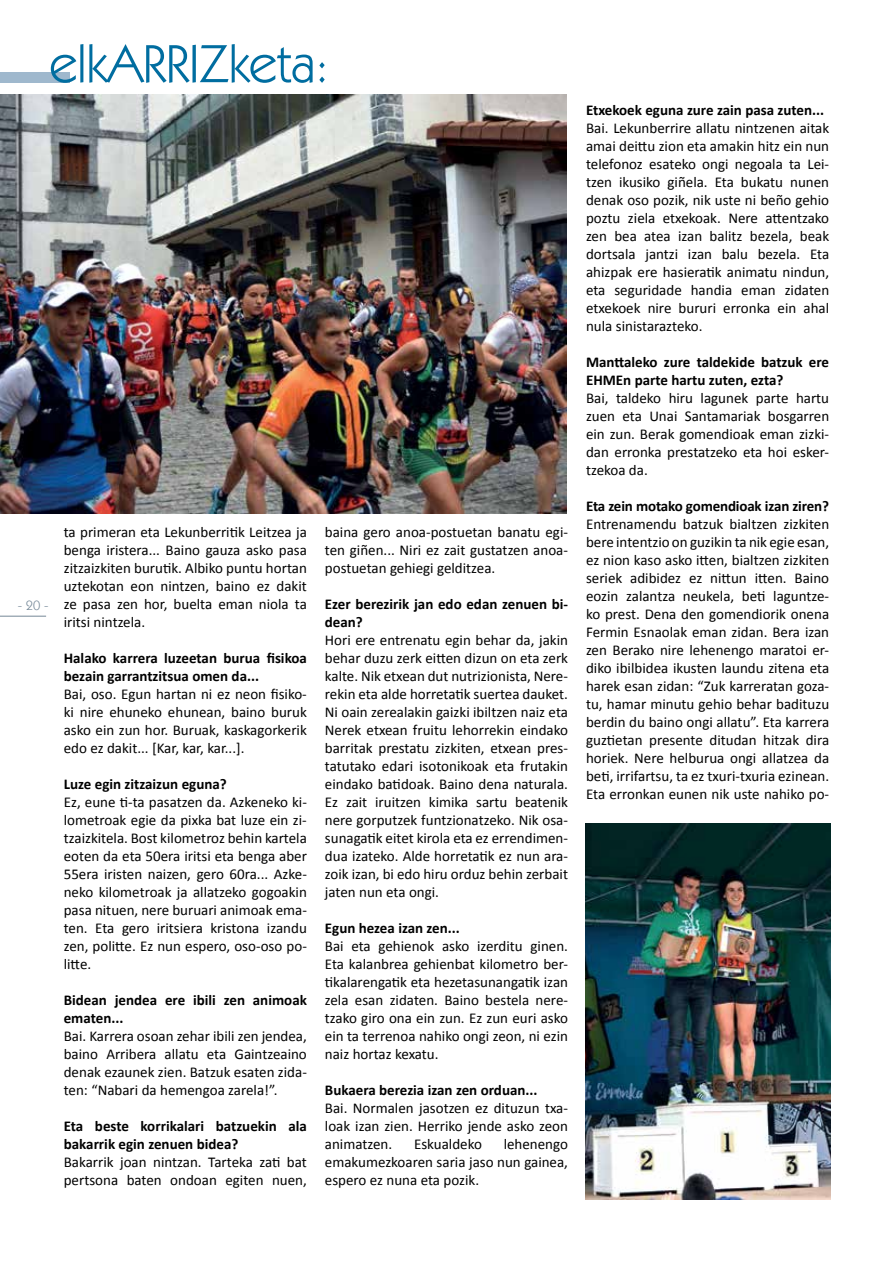
<style>
.page{position:relative;width:893px;height:1263px;background:#fff}
.page>*{position:absolute;margin:0;border:0;box-sizing:border-box;transform-origin:0 0}
.t1{font:54px "Kabel IT Cby BT";color:#006da0}
.t2{font:15px/18px "Calibri";color:#000;text-align:justify}
.t3{font:700 15px/18px "Calibri";color:#000}
.t4{font:13.5px "Kabel IT Cby BT";color:#748797}
</style>
<div class="page">
<hr style="left:0;top:616px;width:46px;height:1px;background:#748797">
<div style="left:0;top:72px;width:69px;height:11px;background:#9fb8cd"></div>
<img style="left:0;top:94px;width:567px;height:419px">
<img style="left:585px;top:823px;width:246px;height:376px">
<h1 class="t1" style="left:49px;top:30px;width:281px">elkARRIZketa:</h1>
<p class="t4" style="left:18px;top:597px;width:32px">- 20 -</p>
<p class="t2" style="left:64px;top:523px;width:245px">ta primeran eta Lekunberritik Leitzea ja benga iristera... Baino gauza asko pasa zitzaizkiten burutik. Albiko puntu hortan uztekotan eon nintzen, baino ez dakit ze pasa zen hor, buelta eman niola ta iritsi nintzela.</p>
<p class="t3" style="left:64px;top:649px;width:245px">Halako karrera luzeetan burua fisikoa bezain garrantzitsua omen da...</p>
<p class="t2" style="left:64px;top:685px;width:245px">Bai, oso. Egun hartan ni ez neon fisiko&shy;ki nire ehuneko ehunean, baino buruk asko ein zun hor. Buruak, kaskagorkerik edo ez dakit... [Kar, kar, kar...].</p>
<p class="t3" style="left:64px;top:775px;width:165px">Luze egin zitzaizun eguna?</p>
<p class="t2" style="left:64px;top:793px;width:245px">Ez, eune ti-ta pasatzen da. Azkeneko ki&shy;lometroak egie da pixka bat luze ein zi&shy;tzaizkitela. Bost kilometroz behin kartela eoten da eta 50era iritsi eta benga aber 55era iristen naizen, gero 60ra... Azke&shy;neko kilometroak ja allatzeko gogoakin pasa nituen, nere buruari animoak ema&shy;ten. Eta gero iritsiera kristona izandu zen, politte. Ez nun espero, oso-oso po&shy;litte.</p>
<p class="t3" style="left:64px;top:991px;width:245px">Bidean jendea ere ibili zen animoak ematen...</p>
<p class="t2" style="left:64px;top:1027px;width:245px">Bai. Karrera osoan zehar ibili zen jendea, baino Arribera allatu eta Gaintzeaino denak ezaunek zien. Batzuk esaten zida&shy;ten: “Nabari da hemengoa zarela!”.</p>
<p class="t3" style="left:64px;top:1117px;width:245px">Eta beste korrikalari batzuekin ala bakarrik egin zenuen bidea?</p>
<p class="t2" style="left:64px;top:1153px;width:245px">Bakarrik joan nintzan. Tarteka zati bat pertsona baten ondoan egiten nuen,</p>
<p class="t2" style="left:325px;top:523px;width:245px">baina gero anoa-postuetan banatu egi&shy;ten giñen... Niri ez zait gustatzen anoa&shy;postuetan gehiegi gelditzea.</p>
<p class="t3" style="left:325px;top:595px;width:245px">Ezer berezirik jan edo edan zenuen bi&shy;dean?</p>
<p class="t2" style="left:325px;top:631px;width:245px">Hori ere entrenatu egin behar da, jakin behar duzu zerk eitten dizun on eta zerk kalte. Nik etxean dut nutrizionista, Nere&shy;rekin eta alde horretatik suertea dauket.<br>Ni oain zerealakin gaizki ibiltzen naiz eta Nerek etxean fruitu lehorrekin eindako barritak prestatu zizkiten, etxean pres&shy;tatutako edari isotonikoak eta frutakin eindako batidoak. Baino dena naturala.<br>Ez zait iruitzen kimika sartu beatenik nere gorputzek funtzionatzeko. Nik osa&shy;sunagatik eitet kirola eta ez errendimen&shy;dua izateko. Alde horretatik ez nun ara&shy;zoik izan, bi edo hiru orduz behin zerbait jaten nun eta ongi.</p>
<p class="t3" style="left:325px;top:919px;width:137px">Egun hezea izan zen...</p>
<p class="t2" style="left:325px;top:937px;width:245px">Bai eta gehienok asko izerditu ginen.<br>Eta kalanbrea gehienbat kilometro ber&shy;tikalarengatik eta hezetasunangatik izan zela esan zidaten. Baino bestela nere&shy;tzako giro ona ein zun. Ez zun euri asko ein ta terrenoa nahiko ongi zeon, ni ezin naiz hortaz kexatu.</p>
<p class="t3" style="left:325px;top:1081px;width:214px">Bukaera berezia izan zen orduan...</p>
<p class="t2" style="left:325px;top:1099px;width:245px">Bai. Normalen jasotzen ez dituzun txa&shy;loak izan zien. Herriko jende asko zeon animatzen.</p>
<p class="t2" style="left:325px;top:1135px;width:245px;text-indent:179px">lehenengo emakumezkoaren saria jaso nun gainea, espero ez nuna eta pozik.</p>
<p class="t2" style="left:414px;top:1135px;width:69px">Eskualdeko</p>
<p class="t3" style="left:586px;top:101px;width:240px">Etxekoek eguna zure zain pasa zuten...</p>
<p class="t2" style="left:586px;top:119px;width:245px">Bai. Lekunberrire allatu nintzenen aitak amai deittu zion eta amakin hitz ein nun telefonoz esateko ongi negoala ta Lei&shy;tzen ikusiko giñela. Eta bukatu nunen denak oso pozik, nik uste ni beño gehio poztu ziela etxekoak. Nere attentzako zen bea atea izan balitz bezela, beak dortsala jantzi izan balu bezela. Eta ahizpak ere hasieratik animatu nindun, eta seguridade handia eman zidaten etxekoek nire bururi erronka ein ahal nula sinistarazteko.</p>
<p class="t3" style="left:586px;top:353px;width:245px">Manttaleko zure taldekide batzuk ere<br>EHMEn parte hartu zuten, ezta?</p>
<p class="t2" style="left:586px;top:389px;width:245px">Bai, taldeko hiru lagunek parte hartu zuen eta Unai Santamariak bosgarren ein zun. Berak gomendioak eman zizki&shy;dan erronka prestatzeko eta hoi esker&shy;tzekoa da.</p>
<p class="t3" style="left:586px;top:497px;width:245px">Eta zein motako gomendioak izan ziren?</p>
<p class="t2" style="left:586px;top:515px;width:245px">Entrenamendu batzuk bialtzen zizkiten bere intentzio on guzikin ta nik egie esan, ez nion kaso asko itten, bialtzen zizkiten seriek adibidez ez nittun itten. Baino eozin zalantza neukela, beti laguntze&shy;ko prest. Dena den gomendiorik onena Fermin Esnaolak eman zidan. Bera izan zen Berako nire lehenengo maratoi er&shy;diko ibilbidea ikusten laundu zitena eta harek esan zidan: “Zuk karreratan goza&shy;tu, hamar minutu gehio behar badituzu berdin du baino ongi allatu”. Eta karrera guztietan presente ditudan hitzak dira horiek. Nere helburua ongi allatzea da beti, irrifartsu, ta ez txuri-txuria ezinean.<br>Eta erronkan eunen nik uste nahiko po-</p>
</div>
